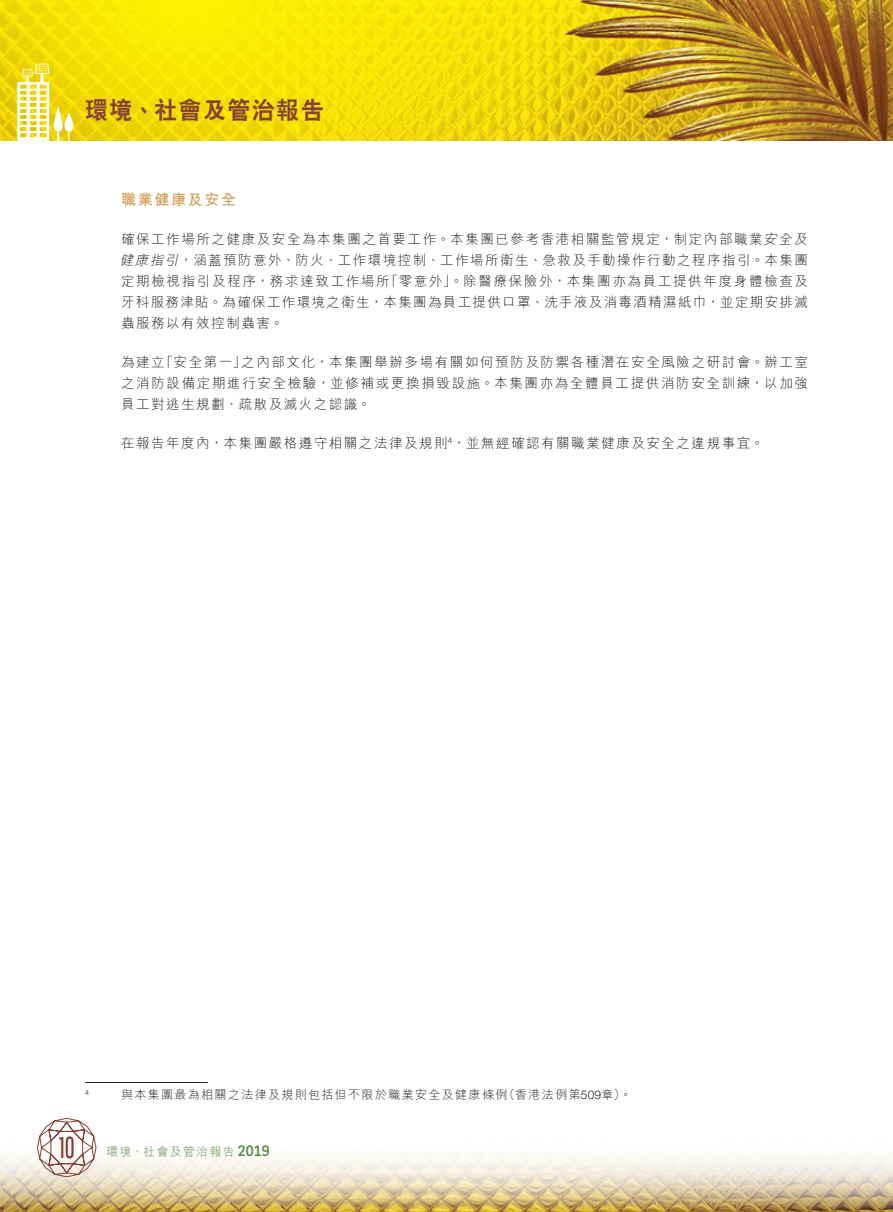
<style>
.page{position:relative;width:893px;height:1212px;background:#fff}
.page>*{position:absolute;margin:0;border:0;box-sizing:border-box;transform-origin:0 0}
.t1{font:30px "BNPP Sans Condensed";color:#844136;scale:.95 1}
.t2{font:800 24px "C Hei 2 HK";letter-spacing:.075em;color:#844136;scale:.95 1}
._04___H2{font:700 15px "M Hei HK";letter-spacing:.115em;color:#ce9c50}
._01_Body_Text{font:300 13.5px/21px "M Hei HK";letter-spacing:.115em;color:#231f20}
.t3{font:300 12px "M Hei HK";letter-spacing:.115em;color:#231f20}
.t4{font:300 12px "M Hei HK";letter-spacing:.1em;color:#568a43}
.t5{font:300 7.05px "Helvetica Neue LT Std";color:#231f20}
.s1{font-style:italic}
.s2{font-family:"Helvetica Neue LT Std"}
.s3{font-family:"BNPP Sans";font-weight:400;font-size:15px}
</style>
<div class="page">
<img style="left:0;top:1158px;width:893px;height:54px">
<img style="left:0;top:0;width:893px;height:140px">
<svg style="left:17px;top:64px;width:56px;height:77px"></svg>
<svg style="left:37px;top:1118px;width:60px;height:59px"></svg>
<hr style="left:85px;top:1082px;width:123px;height:1px;background:#231f20">
<h2 class="t2" style="left:85px;top:94px;width:253px">環境、社會及管治報告</h2>
<p class="_04___H2" style="left:121px;top:188px;width:117px">職業健康及安全</p>
<p class="_01_Body_Text" style="left:120px;top:228px;width:692px">確保工作場所之健康及安全為本集團之首要工作。本集團已參考香港相關監管規定，制定內部職業<span class="s1">安全及健康指引</span>，涵蓋預防意外、防火、工作環境控制、工作場所衛生、急救及手動操作行動之程序指引。本集團定期檢視指引及程序，務求達致工作場所「零意外」。除醫療保險外，本集團亦為員工提供年度身體檢查及牙科服務津貼。為確保工作環境之衛生，本集團為員工提供口罩、洗手液及消毒酒精濕紙巾，並定期安排滅蟲服務以有效控制蟲害。</p>
<p class="_01_Body_Text" style="left:121px;top:351px;width:689px;text-align:justify">為建立「安全第一」之內部文化，本集團舉辦多場有關如何預防及防禦各種潛在安全風險之研討會。辦工室之消防設備定期進行安全檢驗，並修補或更換損毁設施。本集團亦為全體員工提供消防安全訓練，以加強員工對逃生規劃、疏散及滅火之認識。</p>
<p class="_01_Body_Text" style="left:121px;top:432px;width:644px">在報告年度內，本集團嚴格遵守相關之法律及規則<sup>4</sup>，並無經確認有關職業健康及安全之違規事宜。</p>
<p class="t5" style="left:85px;top:1088px;width:5px">4</p>
<p class="t3" style="left:121px;top:1086px;width:512px">與本集團最為相關之法律及規則包括但不限於職業安全及健康條例（香港法例第<span class="s2">509</span>章）。</p>
<h1 class="t1" style="left:59px;top:1128px;width:18px">10</h1>
<p class="t4" style="left:106px;top:1143px;width:165px">環境、社會及管治報告 <span class="s3">2019</span></p>
</div>
